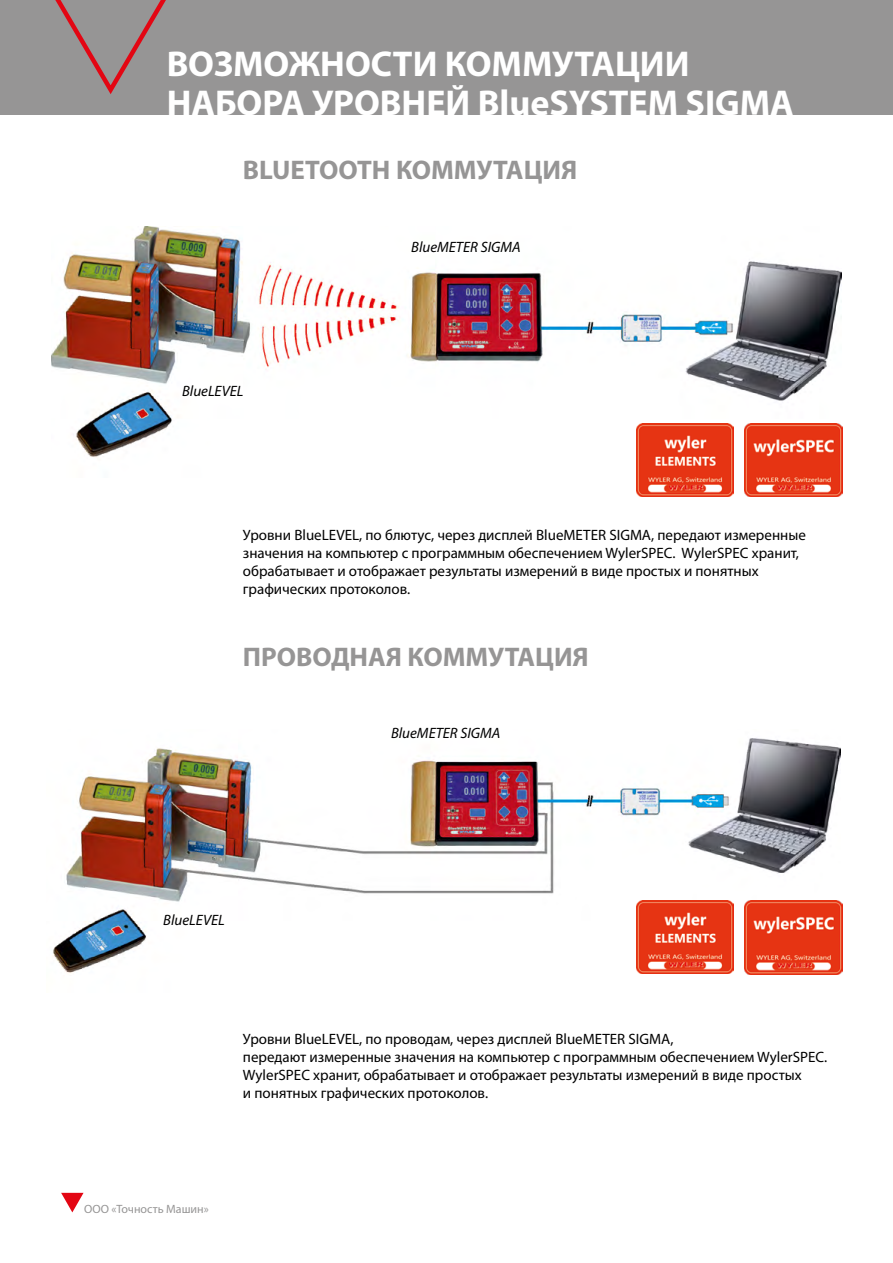
<style>
.page{position:relative;width:893px;height:1263px;background:#fff}
.page>*{position:absolute;margin:0;border:0;box-sizing:border-box;transform-origin:0 0}
.t1{font:700 36px/39px "Myriad Pro";color:#fff}
.t2{font:700 27px "Myriad Pro";color:#969595}
.t3{font:15px/18px "Myriad Pro";color:#000}
.t4{font:italic 15px "Myriad Pro";color:#000}
.t5{font:12px "Myriad Pro";color:#969595}
</style>
<div class="page">
<svg style="left:61px;top:1193px;width:23px;height:19px"></svg>
<img style="left:51px;top:226px;width:791px;height:251px">
<img style="left:744px;top:423px;width:98px;height:74px">
<img style="left:636px;top:423px;width:97px;height:73px">
<img style="left:53px;top:738px;width:787px;height:237px">
<img style="left:744px;top:901px;width:98px;height:73px">
<img style="left:636px;top:901px;width:97px;height:73px">
<div style="left:0;top:0;width:893px;height:114px;background:#969595"></div>
<svg style="left:55px;top:0;width:111px;height:94px"></svg>
<h1 class="t1" style="left:167px;top:43px;width:629px">ВОЗМОЖНОСТИ КОММУТАЦИИ<br>НАБОРА УРОВНЕЙ BlueSYSTEM SIGMA</h1>
<h2 class="t2" style="left:243px;top:152px;width:336px">BLUETOOTH КОММУТАЦИЯ</h2>
<p class="t4" style="left:182px;top:382px;width:63px">BlueLEVEL</p>
<p class="t4" style="left:411px;top:238px;width:111px">BlueMETER SIGMA</p>
<p class="t3" style="left:243px;top:526px;width:564px">Уровни BlueLEVEL, по блютус, через дисплей BlueMETER SIGMA, передают измеренные значения на компьютер с программным обеспечением WylerSPEC. WylerSPEC хранит, обрабатывает и отображает результаты измерений в виде простых и понятных графических протоколов.</p>
<h2 class="t2" style="left:243px;top:640px;width:347px">ПРОВОДНАЯ КОММУТАЦИЯ</h2>
<p class="t4" style="left:391px;top:724px;width:111px">BlueMETER SIGMA</p>
<p class="t4" style="left:163px;top:910px;width:63px">BlueLEVEL</p>
<p class="t3" style="left:243px;top:1030px;width:586px">Уровни BlueLEVEL, по проводам, через дисплей BlueMETER SIGMA,<br>передают измеренные значения на компьютер с программным обеспечением WylerSPEC.<br>WylerSPEC хранит, обрабатывает и отображает результаты измерений в виде простых<br>и понятных графических протоколов.</p>
<p class="t5" style="left:84px;top:1201px;width:126px">ООО «Точность Машин»</p>
</div>
